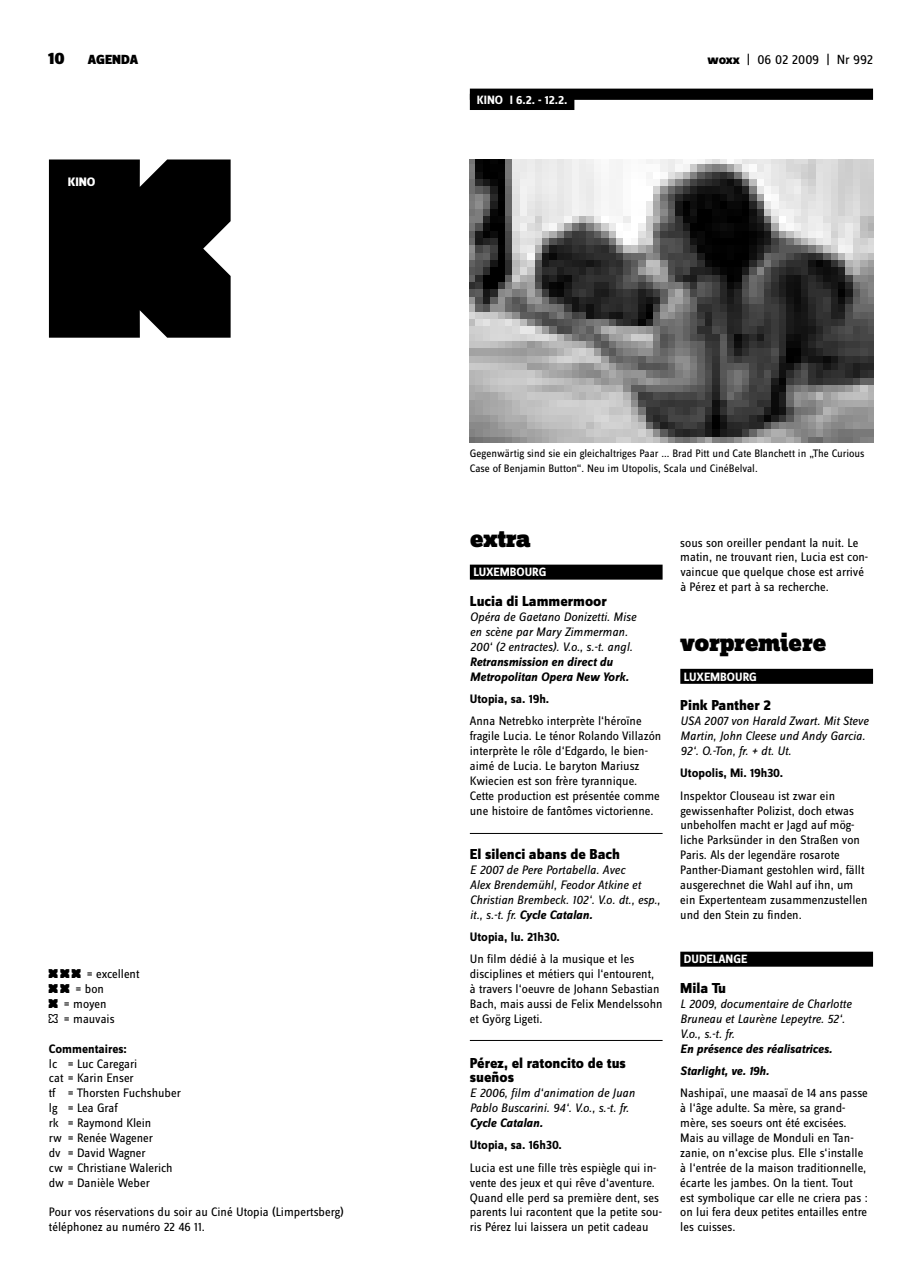
<style>
.page{position:relative;width:922px;height:1276px;background:#fff}
.page>*{position:absolute;margin:0;border:0;box-sizing:border-box;transform-origin:0 0}
.t1{font:32.5px "woxx";color:#000}
.t2{font:900 26.25px "Zine Slab Dis";letter-spacing:-.01em;color:#000}
.t3{font:900 17.5px "Zine Sans Dis";color:#000}
.t4{font:800 15px/14.9px "Zine Sans Dis";color:#000}
.t5{font:13.75px "Zine Sans Dis";letter-spacing:-.005em;color:#000}
.t6{font:900 13.75px "Zine Sans Dis";color:#000}
.t7{font:12.75px/14.9px "Zine Sans Dis";color:#000}
.t8{font:italic 12.75px/14.9px "Zine Sans Dis";color:#000}
.t9{font:italic 700 12.75px/14.9px "Zine Sans Dis";color:#000}
.t10{font:700 12.75px "Zine Sans Dis";color:#000}
.t11{font:800 12.75px "Zine Sans Dis";color:#fff}
.t12{font:700 12.5px "Zine Sans Dis";color:#fff}
.t13{font:11.25px/14.9px "Zine Sans Dis";color:#000}
.s1{font-weight:800}
.s2{font-weight:700}
</style>
<div class="page">
<div style="left:469px;top:564px;width:193px;height:15px;background:#000"></div>
<hr style="left:469px;top:833px;width:193px;height:1px;background:#000">
<hr style="left:469px;top:1040px;width:193px;height:1px;background:#000">
<div style="left:680px;top:669px;width:192px;height:15px;background:#000"></div>
<div style="left:680px;top:951px;width:192px;height:15px;background:#000"></div>
<div style="left:49px;top:159px;width:181px;height:179px;background:#000"></div>
<div style="left:469px;top:89px;width:403px;height:11px;background:#000"></div>
<div style="left:469px;top:94px;width:105px;height:16px;background:#000"></div>
<img style="left:469px;top:159px;width:403px;height:283px">
<h3 class="t3" style="left:48px;top:49px;width:18px">10</h3>
<p class="t6" style="left:88px;top:53px;width:52px">AGENDA</p>
<p class="t5" style="left:707px;top:53px;width:167px"><span class="s1">woxx</span> | 06 02 2009 | Nr 992</p>
<p class="t11" style="left:68px;top:175px;width:29px">KINO</p>
<h1 class="t1" style="left:49px;top:951px;width:40px">XXX</h1>
<p class="t7" style="left:87px;top:967px;width:54px">= excellent</p>
<h1 class="t1" style="left:49px;top:966px;width:29px">XX</h1>
<p class="t7" style="left:75px;top:982px;width:30px">= bon</p>
<h1 class="t1" style="left:49px;top:980px;width:18px">X</h1>
<p class="t7" style="left:64px;top:997px;width:44px">= moyen</p>
<h1 class="t1" style="left:49px;top:995px;width:18px">0</h1>
<p class="t7" style="left:64px;top:1012px;width:52px">= mauvais</p>
<p class="t10" style="left:49px;top:1041px;width:79px">Commentaires:</p>
<p class="t7" style="left:49px;top:1056px;width:134px">lc = Luc Caregari<br>cat = Karin Enser<br>tf = Thorsten Fuchshuber lg = Lea Graf<br>rk = Raymond Klein<br>rw = Renée Wagener<br>dv = David Wagner<br>cw = Christiane Walerich dw = Danièle Weber</p>
<p class="t7" style="left:49px;top:1205px;width:296px">Pour vos réservations du soir au Ciné Utopia (Limpertsberg) téléphonez au numéro 22 46 11.</p>
<p class="t12" style="left:477px;top:93px;width:17px">KINO</p>
<p class="t12" style="left:509px;top:93px;width:59px">I 6.2. - 12.2.</p>
<p class="t13" style="left:469px;top:446px;width:396px">Gegenwärtig sind sie ein gleichaltriges Paar ... Brad Pitt und Cate Blanchett in „The Curious<br>Case of Benjamin Button“. Neu im Utopolis, Scala und CinéBelval.</p>
<h2 class="t2" style="left:469px;top:524px;width:62px">extra</h2>
<p class="t12" style="left:473px;top:565px;width:74px">Luxembourg</p>
<p class="t4" style="left:469px;top:594px;width:138px">Lucia di Lammermoor</p>
<p class="t8" style="left:469px;top:609px;width:168px">Opéra de Gaetano Donizetti. Mise en scène par Mary Zimmerman.<br>200‘ (2 entractes). V.o., s.-t. angl.</p>
<p class="t9" style="left:469px;top:654px;width:160px">Retransmission en direct du<br>Metropolitan Opera New York.</p>
<p class="t10" style="left:469px;top:692px;width:81px">Utopia, sa. 19h.</p>
<p class="t7" style="left:469px;top:714px;width:193px">Anna Netrebko interprète l‘héroïne fragile Lucia. Le ténor Rolando Villazón interprète le rôle d‘Edgardo, le bien&shy;aimé de Lucia. Le baryton Mariusz Kwiecien est son frère tyrannique.<br>Cette production est présentée comme une histoire de fantômes victorienne.</p>
<p class="t4" style="left:469px;top:847px;width:151px">El silenci abans de Bach</p>
<p class="t8" style="left:469px;top:862px;width:192px">E 2007 de Pere Portabella. Avec<br>Alex Brendemühl, Feodor Atkine et Christian Brembeck. 102‘. V.o. dt., esp., it., s.-t. fr. <span class="s2">Cycle Catalan.</span></p>
<p class="t10" style="left:469px;top:930px;width:92px">Utopia, lu. 21h30.</p>
<p class="t7" style="left:469px;top:952px;width:194px">Un film dédié à la musique et les disciplines et métiers qui l‘entourent, à travers l‘oeuvre de Johann Sebastian Bach, mais aussi de Felix Mendelssohn et Györg Ligeti.</p>
<p class="t4" style="left:469px;top:1056px;width:157px">Pérez, el ratoncito de tus sueños</p>
<p class="t8" style="left:469px;top:1085px;width:166px">E 2006, film d‘animation de Juan<br>Pablo Buscarini. 94‘. V.o., s.-t. fr.</p>
<p class="t9" style="left:469px;top:1115px;width:74px">Cycle Catalan.</p>
<p class="t10" style="left:469px;top:1138px;width:94px">Utopia, sa. 16h30.</p>
<p class="t7" style="left:469px;top:1161px;width:193px">Lucia est une fille très espiègle qui in&shy;vente des jeux et qui rêve d‘aventure.<br>Quand elle perd sa première dent, ses parents lui racontent que la petite sou&shy;ris Pérez lui laissera un petit cadeau</p>
<p class="t7" style="left:680px;top:535px;width:189px">sous son oreiller pendant la nuit. Le matin, ne trouvant rien, Lucia est con&shy;vaincue que quelque chose est arrivé à Pérez et part à sa recherche.</p>
<h2 class="t2" style="left:680px;top:628px;width:148px">vorpremiere</h2>
<p class="t12" style="left:683px;top:670px;width:74px">Luxembourg</p>
<p class="t4" style="left:680px;top:699px;width:92px">Pink Panther 2</p>
<p class="t8" style="left:680px;top:713px;width:190px">USA 2007 von Harald Zwart. Mit Steve<br>Martin, John Cleese und Andy Garcia.<br>92‘. O.-Ton, fr. + dt. Ut.</p>
<p class="t10" style="left:680px;top:766px;width:104px">Utopolis, Mi. 19h30.</p>
<p class="t7" style="left:680px;top:788px;width:189px">Inspektor Clouseau ist zwar ein gewissenhafter Polizist, doch etwas unbeholfen macht er Jagd auf mög&shy;liche Parksünder in den Straßen von Paris. Als der legendäre rosarote Panther-Diamant gestohlen wird, fällt ausgerechnet die Wahl auf ihn, um ein Expertenteam zusammenzustellen und den Stein zu finden.</p>
<p class="t12" style="left:683px;top:952px;width:65px">Dudelange</p>
<p class="t4" style="left:680px;top:981px;width:47px">Mila Tu</p>
<p class="t8" style="left:680px;top:996px;width:173px">L 2009, documentaire de Charlotte<br>Bruneau et Laurène Lepeytre. 52‘.<br>V.o., s.-t. fr.</p>
<p class="t9" style="left:680px;top:1037px;width:153px;line-height:22.4px">En présence des réalisatrices.<br>Starlight, ve. 19h.</p>
<p class="t7" style="left:680px;top:1086px;width:189px">Nashipaï, une maasaï de 14 ans passe à l‘âge adulte. Sa mère, sa grand&shy;mère, ses soeurs ont été excisées.<br>Mais au village de Monduli en Tan&shy;zanie, on n‘excise plus. Elle s‘installe à l‘entrée de la maison traditionnelle, écarte les jambes. On la tient. Tout est symbolique car elle ne criera pas : on lui fera deux petites entailles entre les cuisses.</p>
</div>
